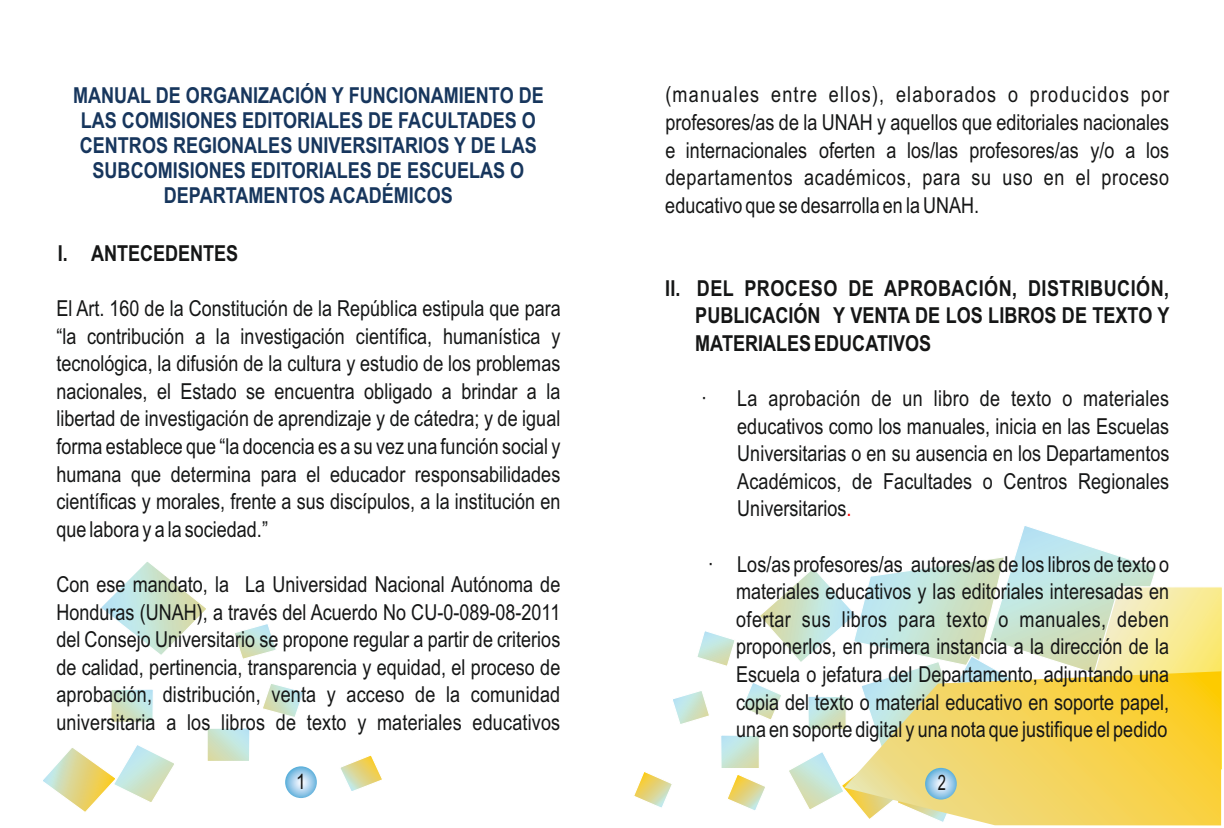
<style>
.page{position:relative;width:1224px;height:828px;background:#fff}
.page>*{position:absolute;margin:0;border:0;box-sizing:border-box;transform-origin:0 0}
.t1{font:22px/27.6px "Arial Narrow";color:#151616;text-align:justify}
.t2{font:700 22px/25.2px "Arial Narrow";color:#17365d;text-align:center}
.t3{font:700 22px/27.6px "Arial Narrow";color:#151616;text-align:justify}
.t4{font:21.2px "Arial Narrow";color:#151616}
.t5{font:21.2px "Arial Narrow";color:#151616;scale:.85 1}
.s1{color:#f00}
</style>
<div class="page">
<svg style="left:101px;top:562px;width:105px;height:93px"></svg>
<svg style="left:209px;top:729px;width:39px;height:31px"></svg>
<div style="left:207px;top:727px;width:43px;height:35px;border:1px solid #fff"></div>
<svg style="left:112px;top:691px;width:40px;height:30px"></svg>
<div style="left:110px;top:689px;width:44px;height:34px;border:1px solid #fff"></div>
<svg style="left:235px;top:624px;width:41px;height:35px"></svg>
<svg style="left:263px;top:684px;width:40px;height:33px"></svg>
<svg style="left:43px;top:745px;width:131px;height:67px"></svg>
<svg style="left:340px;top:755px;width:42px;height:36px"></svg>
<svg style="left:634px;top:526px;width:588px;height:298px"></svg>
<svg style="left:844px;top:671px;width:377px;height:154px;background:#f3d970"></svg>
<svg style="left:285px;top:766px;width:32px;height:32px"></svg>
<svg style="left:925px;top:768px;width:32px;height:32px"></svg>
<p class="t2" style="left:73px;top:84px;width:472px">MANUAL DE ORGANIZACIÓN Y FUNCIONAMIENTO DE LAS COMISIONES EDITORIALES DE FACULTADES O CENTROS REGIONALES UNIVERSITARIOS Y DE LAS SUBCOMISIONES EDITORIALES DE ESCUELAS O DEPARTAMENTOS ACADÉMICOS</p>
<p class="t3" style="left:58px;top:241px;width:182px">I. ANTECEDENTES</p>
<p class="t1" style="left:56px;top:296px;width:506px">El Art. 160 de la Constitución de la República estipula que para “la contribución a la investigación científica, humanística y tecnológica, la difusión de la cultura y estudio de los problemas nacionales, el Estado se encuentra obligado a brindar a la libertad de investigación de aprendizaje y de cátedra; y de igual forma establece que “la docencia es a su vez una función social y humana que determina para el educador responsabilidades científicas y morales, frente a sus discípulos, a la institución en que labora y a la sociedad.”</p>
<p class="t1" style="left:56px;top:572px;width:506px">Con ese mandato, la La Universidad Nacional Autónoma de Honduras (UNAH), a través del Acuerdo No CU-0-089-08-2011 del Consejo Universitario se propone regular a partir de criterios de calidad, pertinencia, transparencia y equidad, el proceso de aprobación, distribución, venta y acceso de la comunidad universitaria a los libros de texto y materiales educativos</p>
<p class="t1" style="left:665px;top:83px;width:506px">(manuales entre ellos), elaborados o producidos por profesores/as de la UNAH y aquellos que editoriales nacionales e internacionales oferten a los/las profesores/as y/o a los departamentos académicos, para su uso en el proceso educativo que se desarrolla en la UNAH.</p>
<p class="t3" style="left:695px;top:276px;width:476px;text-indent:-30px">II. DEL PROCESO DE APROBACIÓN, DISTRIBUCIÓN, PUBLICACIÓN Y VENTA DE LOS LIBROS DE TEXTO Y MATERIALES EDUCATIVOS</p>
<p class="t1" style="left:737px;top:387px;width:434px;text-indent:-36px">· La aprobación de un libro de texto o materiales educativos como los manuales, inicia en las Escuelas Universitarias o en su ausencia en los Departamentos Académicos, de Facultades o Centros Regionales Universitarios<span class="s1">.</span></p>
<p class="t1" style="left:736px;top:552px;width:435px;text-indent:-28px">· Los/as profesores/as autores/as de los libros de texto o materiales educativos y las editoriales interesadas en ofertar sus libros para texto o manuales, deben proponerlos, en primera instancia a la dirección de la Escuela o jefatura del Departamento, adjuntando una copia del texto o material educativo en soporte papel, una en soporte digital y una nota que justifique el pedido</p>
<p class="t4" style="left:296px;top:773px;width:11px">1</p>
<p class="t5" style="left:938px;top:775px;width:11px">2</p>
</div>
